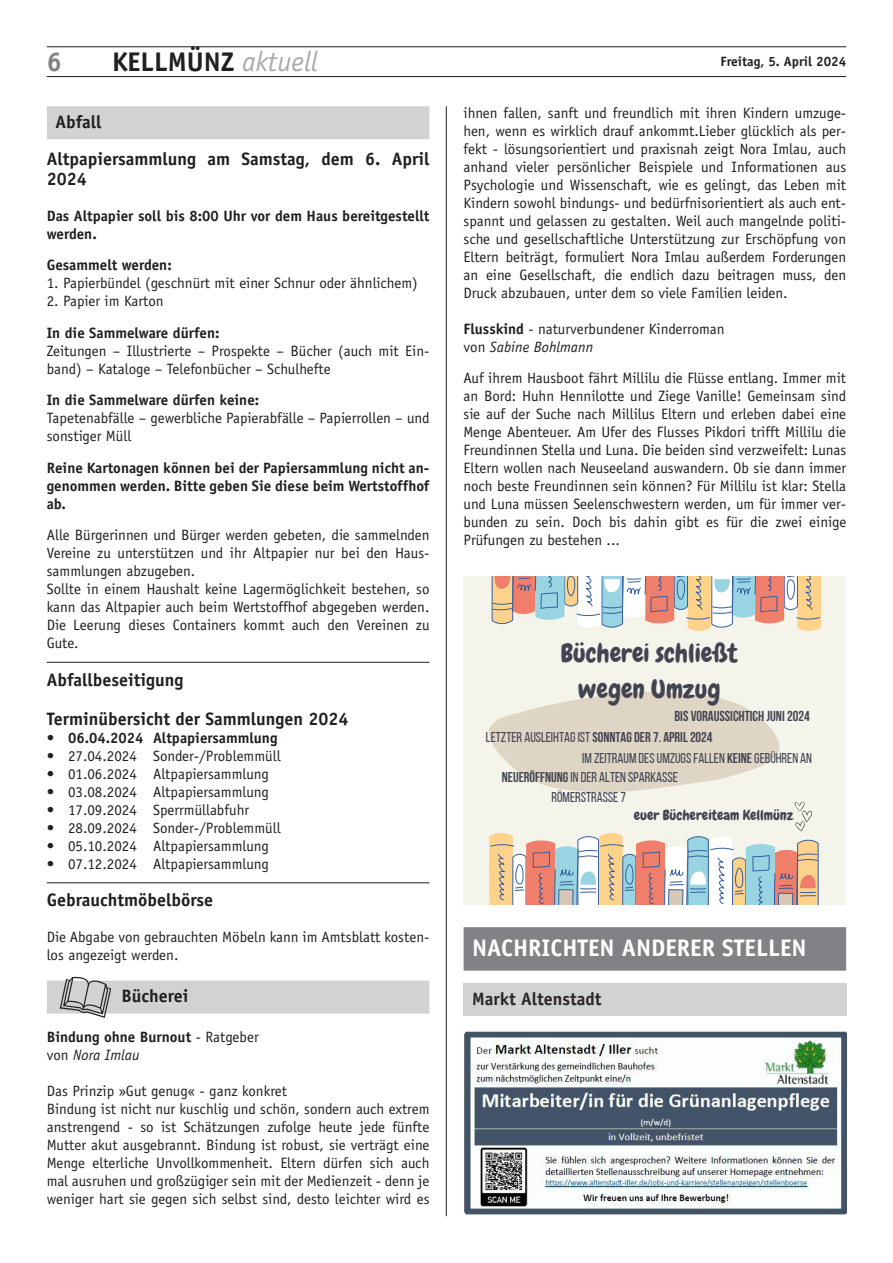
<style>
.page{position:relative;width:893px;height:1263px;background:#fff}
.page>*{position:absolute;margin:0;border:0;box-sizing:border-box;transform-origin:0 0}
.t1{font:700 27px "Officina Sans";color:#231f20}
.t2{font:700 27px "Officina Sans";color:#808285}
.t3{font:25.8px/35.8px "Chewy";color:#434452;text-align:center}
.t4{font:700 24px "Officina Sans";color:#fff}
.t5{font:700 18px/37.2px "Officina Sans";color:#231f20}
.t6{font:700 18px "Officina Sans";color:#292627}
.t7{font:15px/18px "Officina Sans";color:#231f20}
.t8{font:700 15px/18px "Officina Sans";color:#231f20}
.t9{font:700 14.4px "Bebas Neue";color:#434452}
.t10{font:14.25px "Bebas Neue";color:#434452}
.t11{font:700 14.25px "Bebas Neue";color:#434452}
.t12{font:14.25px "Chewy";color:#434452}
.t13{font:700 13.5px "Officina Sans";color:#231f20}
.s1{font-weight:400;font-style:italic;font-size:28.35px;color:#a8a9ad}
.s2{font-weight:400}
.s3{font-weight:400;font-style:italic}
.s4{font-weight:700}
.s5{font-style:italic}
</style>
<div class="page">
<hr style="left:47px;top:76px;width:799px;height:1px;background:#231f20">
<hr style="left:47px;top:47px;width:799px;height:1px;background:#231f20">
<hr style="left:446px;top:106px;width:1px;height:1110px;background:#231f20">
<hr style="left:47px;top:662px;width:382px;height:1px;background:#231f20">
<hr style="left:47px;top:882px;width:382px;height:1px;background:#231f20">
<div style="left:47px;top:106px;width:382px;height:33px;background:#d1d2d4"></div>
<div style="left:47px;top:980px;width:382px;height:33px;background:#d1d2d4"></div>
<img style="left:59px;top:977px;width:52px;height:40px">
<div style="left:463px;top:577px;width:383px;height:328px;background:#f4f4ea"></div>
<svg style="left:491px;top:577px;width:330px;height:54px"></svg>
<svg style="left:489px;top:692px;width:291px;height:101px"></svg>
<svg style="left:489px;top:802px;width:330px;height:103px"></svg>
<div style="left:464px;top:927px;width:382px;height:44px;background:#808285"></div>
<div style="left:463px;top:983px;width:383px;height:33px;background:#d1d2d4"></div>
<img style="left:463px;top:1031px;width:383px;height:183px">
<h1 class="t2" style="left:47px;top:45px;width:17px">6</h1>
<h1 class="t1" style="left:112px;top:45px;width:207px">KELLMÜNZ <span class="s1">aktuell</span></h1>
<p class="t13" style="left:720px;top:53px;width:127px">Freitag, 5. April 2024</p>
<p class="t5" style="left:47px;top:103px;width:384px;text-indent:9px">Abfall<br>Altpapiersammlung am Samstag, dem 6. April</p>
<p class="t5" style="left:47px;top:160px;width:42px">2024</p>
<p class="t8" style="left:47px;top:207px;width:384px">Das Altpapier soll bis 8:00 Uhr vor dem Haus bereitgestellt werden.</p>
<p class="t8" style="left:47px;top:256px;width:127px">Gesammelt werden:</p>
<p class="t7" style="left:47px;top:274px;width:372px">1. Papierbündel (geschnürt mit einer Schnur oder ähnlichem)</p>
<p class="t7" style="left:47px;top:292px;width:118px">2. Papier im Karton</p>
<p class="t8" style="left:47px;top:324px;width:174px">In die Sammelware dürfen:</p>
<p class="t7" style="left:47px;top:342px;width:384px">Zeitungen – Illustrierte – Prospekte – Bücher (auch mit Ein&shy;band) – Kataloge – Telefonbücher – Schulhefte</p>
<p class="t8" style="left:47px;top:391px;width:214px">In die Sammelware dürfen keine:</p>
<p class="t7" style="left:47px;top:409px;width:384px">Tapetenabfälle – gewerbliche Papierabfälle – Papierrollen – und sonstiger Müll</p>
<p class="t8" style="left:47px;top:459px;width:384px;text-align:justify">Reine Kartonagen können bei der Papiersammlung nicht an&shy;genommen werden. Bitte geben Sie diese beim Wertstoffhof ab.</p>
<p class="t7" style="left:47px;top:526px;width:384px">Alle Bürgerinnen und Bürger werden gebeten, die sammelnden Vereine zu unterstützen und ihr Altpapier nur bei den Haus&shy;sammlungen abzugeben.<br>Sollte in einem Haushalt keine Lagermöglichkeit bestehen, so kann das Altpapier auch beim Wertstoffhof abgegeben werden.<br>Die Leerung dieses Containers kommt auch den Vereinen zu Gute.</p>
<p class="t5" style="left:47px;top:660px;width:303px;line-height:39px">Abfallbeseitigung<br>Terminübersicht der Sammlungen 2024</p>
<p class="t8" style="left:47px;top:729px;width:232px"><span class="s2">•</span> 06.04.2024 Altpapiersammlung</p>
<p class="t7" style="left:47px;top:747px;width:235px">• 27.04.2024 Sonder-/Problemmüll</p>
<p class="t7" style="left:47px;top:765px;width:224px">• 01.06.2024 Altpapiersammlung</p>
<p class="t7" style="left:47px;top:783px;width:224px">• 03.08.2024 Altpapiersammlung</p>
<p class="t7" style="left:47px;top:801px;width:204px">• 17.09.2024 Sperrmüllabfuhr</p>
<p class="t7" style="left:47px;top:819px;width:235px">• 28.09.2024 Sonder-/Problemmüll</p>
<p class="t7" style="left:47px;top:837px;width:224px">• 05.10.2024 Altpapiersammlung</p>
<p class="t7" style="left:47px;top:855px;width:224px">• 07.12.2024 Altpapiersammlung</p>
<p class="t5" style="left:47px;top:881px;width:168px">Gebrauchtmöbelbörse</p>
<p class="t7" style="left:47px;top:928px;width:384px">Die Abgabe von gebrauchten Möbeln kann im Amtsblatt kosten&shy;los angezeigt werden.</p>
<p class="t5" style="left:122px;top:977px;width:68px">Bücherei</p>
<p class="t8" style="left:47px;top:1027px;width:213px">Bindung ohne Burnout <span class="s2">- Ratgeber von</span> <span class="s3">Nora Imlau</span></p>
<p class="t7" style="left:47px;top:1081px;width:384px">Das Prinzip »Gut genug« - ganz konkret<br>Bindung ist nicht nur kuschlig und schön, sondern auch extrem anstrengend - so ist Schätzungen zufolge heute jede fünfte Mutter akut ausgebrannt. Bindung ist robust, sie verträgt eine Menge elterliche Unvollkommenheit. Eltern dürfen sich auch mal ausruhen und großzügiger sein mit der Medienzeit - denn je weniger hart sie gegen sich selbst sind, desto leichter wird es</p>
<p class="t7" style="left:463px;top:104px;width:384px;text-align:justify">ihnen fallen, sanft und freundlich mit ihren Kindern umzuge&shy;hen, wenn es wirklich drauf ankommt.Lieber glücklich als per&shy;fekt - lösungsorientiert und praxisnah zeigt Nora Imlau, auch anhand vieler persönlicher Beispiele und Informationen aus Psychologie und Wissenschaft, wie es gelingt, das Leben mit Kindern sowohl bindungs- und bedürfnisorientiert als auch ent&shy;spannt und gelassen zu gestalten. Weil auch mangelnde politi&shy;sche und gesellschaftliche Unterstützung zur Erschöpfung von Eltern beiträgt, formuliert Nora Imlau außerdem Forderungen an eine Gesellschaft, die endlich dazu beitragen muss, den Druck abzubauen, unter dem so viele Familien leiden.</p>
<p class="t7" style="left:463px;top:320px;width:262px"><span class="s4">Flusskind</span> - naturverbundener Kinderroman von <span class="s5">Sabine Bohlmann</span></p>
<p class="t7" style="left:463px;top:369px;width:384px;text-align:justify">Auf ihrem Hausboot fährt Millilu die Flüsse entlang. Immer mit an Bord: Huhn Hennilotte und Ziege Vanille! Gemeinsam sind sie auf der Suche nach Millilus Eltern und erleben dabei eine Menge Abenteuer. Am Ufer des Flusses Pikdori trifft Millilu die Freundinnen Stella und Luna. Die beiden sind verzweifelt: Lunas Eltern wollen nach Neuseeland auswandern. Ob sie dann immer noch beste Freundinnen sein können? Für Millilu ist klar: Stella und Luna müssen Seelenschwestern werden, um für immer ver&shy;bunden zu sein. Doch bis dahin gibt es für die zwei einige Prüfungen zu bestehen ...</p>
<h2 class="t3" style="left:561px;top:635px;width:178px">Bücherei schließt wegen Umzug</h2>
<p class="t9" style="left:674px;top:708px;width:137px">BIS VORAUSSICHTICH JUNI2024</p>
<p class="t10" style="left:582px;top:750px;width:231px">IM ZEITRAUM DES UMZUGS FALLEN <span class="s4">KEINE</span> GEBÜHREN AN</p>
<p class="t10" style="left:502px;top:769px;width:177px"><span class="s4">NEUERÖFFNUNG</span> IN DER ALTEN SPARKASSE</p>
<p class="t10" style="left:551px;top:789px;width:76px">RÖMERSTRAßE 7</p>
<p class="t12" style="left:634px;top:806px;width:161px">euer Büchereiteam Kellmünz</p>
<p class="t11" style="left:486px;top:729px;width:228px"><span class="s2">LETZTER AUSLEIHTAG IST</span> SONNTAG DER 7. APRIL 2024</p>
<h3 class="t4" style="left:472px;top:933px;width:336px">NACHRICHTEN ANDERER STELLEN</h3>
<p class="t6" style="left:472px;top:987px;width:131px">Markt Altenstadt</p>
</div>
